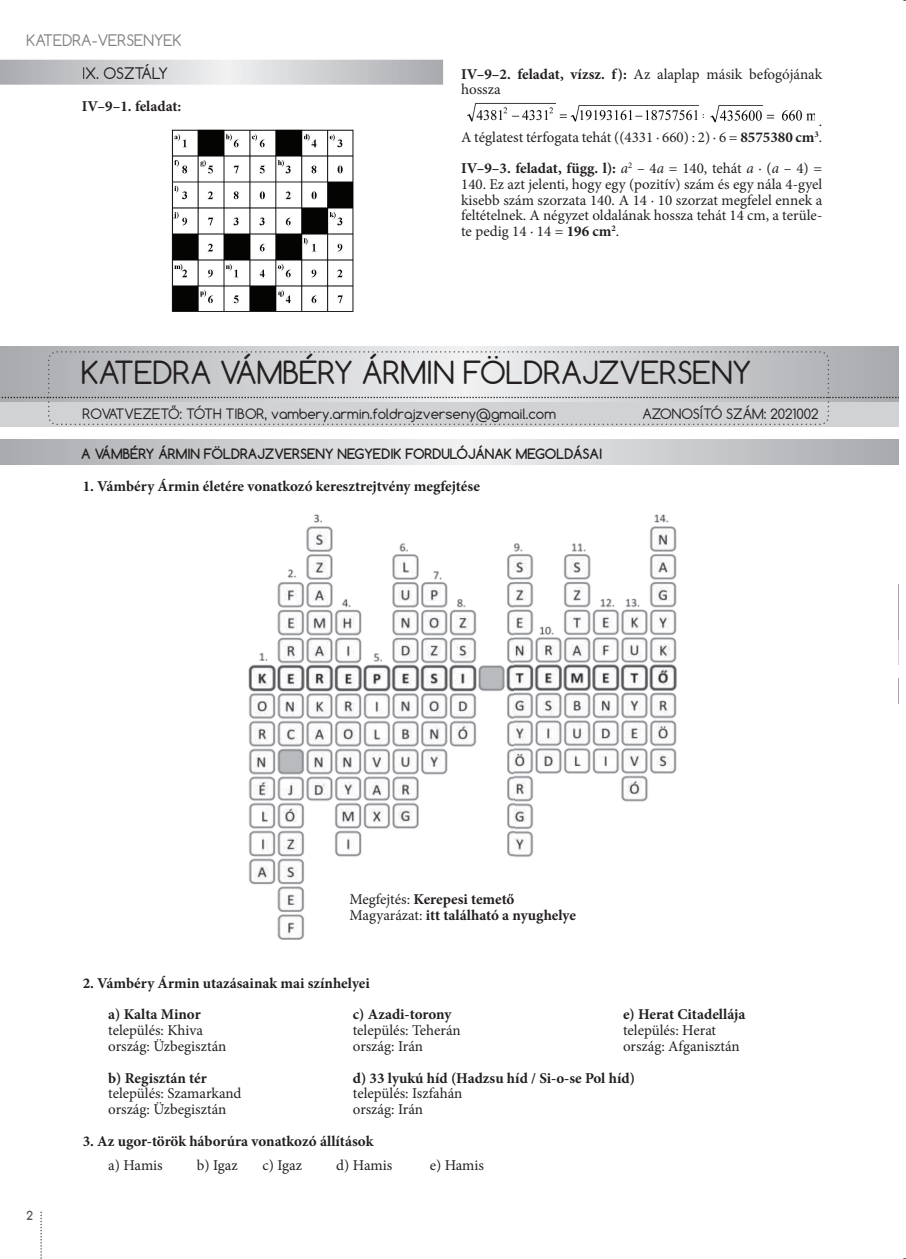
<style>
.page{position:relative;width:906px;height:1259px;background:#fff}
.page>*{position:absolute;margin:0;border:0;box-sizing:border-box;transform-origin:0 0}
.t1{font:30px "Comfortaa";color:#231f20}
.t2{font:15px/15.8px "Minion Pro";color:#231f20}
.t3{font:700 15px/15.8px "Minion Pro";color:#231f20}
.t4{font:15px "Comfortaa";color:#808285}
.t5{font:15px "Comfortaa";color:#231f20}
.t6{font:13.5px "Comfortaa";color:#231f20}
.t7{font:700 13.5px "Comfortaa";color:#231f20}
.t8{font:700 12px "Comfortaa";color:#57585a}
.s1{font-weight:700}
.s2{font-style:italic}
.s3{font-weight:400}
</style>
<div class="page">
<div style="left:0;top:402px;width:898px;height:25px;background:#d1d2d4"></div>
<svg style="left:48px;top:351px;width:781px;height:74px"></svg>
<svg style="left:0;top:364px;width:898px;height:48px"></svg>
<img style="left:171px;top:129px;width:183px;height:183px">
<img style="left:467px;top:102px;width:236px;height:20px">
<img style="left:710px;top:105px;width:104px;height:18px">
<img style="left:248px;top:514px;width:429px;height:426px">
<img style="left:350px;top:893px;width:60px;height:15px">
<img style="left:414px;top:894px;width:100px;height:13px">
<img style="left:350px;top:909px;width:226px;height:15px">
<img style="left:898px;top:585px;width:1px;height:55px">
<svg style="left:898px;top:679px;width:1px;height:25px"></svg>
<svg style="left:40px;top:1212px;width:2px;height:47px"></svg>
<p class="t4" style="left:27px;top:34px;width:156px">KATEDRA-VERSENYEK</p>
<p class="t5" style="left:82px;top:68px;width:87px">IX. OSZTÁLY</p>
<p class="t3" style="left:82px;top:99px;width:101px">IV–9–1. feladat:</p>
<p class="t2" style="left:461px;top:67px;width:362px"><span class="s1">IV–9–2. feladat, vízsz. f):</span> Az alaplap másik befogójának hossza</p>
<p class="t2" style="left:461px;top:114px;width:362px;text-align:right">.<br>A téglatest térfogata tehát ((4331 ∙ 660) : 2) ∙ 6 = <span class="s1">8575380 cm</span><sup>3</sup>.</p>
<p class="t2" style="left:461px;top:162px;width:363px;text-align:justify"><span class="s1">IV–9–3. feladat, függ. l):</span> <span class="s2">a</span><sup>2</sup> – 4<span class="s2">a</span> = 140, tehát <span class="s2">a</span> ∙ (<span class="s2">a</span> – 4) = 140. Ez azt jelenti, hogy egy (pozitív) szám és egy nála 4-gyel kisebb szám szorzata 140. A 14 ∙ 10 szorzat megfelel ennek a feltételnek. A négyzet oldalának hossza tehát 14 cm, a terüle&shy;te pedig 14 ∙ 14 = <span class="s1">196 cm</span><sup>2</sup>.</p>
<h1 class="t1" style="left:81px;top:361px;width:671px">KATEDRA VÁMBÉRY ÁRMIN FÖLDRAJZVERSENY</h1>
<p class="t6" style="left:642px;top:409px;width:178px">AZONOSÍTÓ SZÁM: 2021002</p>
<p class="t7" style="left:81px;top:445px;width:522px">A VÁMBÉRY ÁRMIN FÖLDRAJZVERSENY NEGYEDIK FORDULÓJÁNAK MEGOLDÁSAI</p>
<p class="t6" style="left:83px;top:409px;width:475px">ROVATVEZETŐ: TÓTH TIBOR, vambery.armin.foldrajzverseny@gmail.com</p>
<p class="t3" style="left:83px;top:479px;width:398px">1. Vámbéry Ármin életére vonatkozó keresztrejtvény megfejtése</p>
<p class="t3" style="left:349px;top:892px;width:228px"><span class="s3">Megfejtés:</span> Kerepesi temető<br><span class="s3">Magyarázat:</span> itt található a nyughelye</p>
<p class="t8" style="left:26px;top:1208px;width:8px">2</p>
<p class="t3" style="left:108px;top:969px;width:263px;line-height:31.5px;text-indent:-26px">2. Vámbéry Ármin utazásainak mai színhelyei a) Kalta Minor</p>
<p class="t3" style="left:353px;top:1008px;width:100px">c) Azadi-torony</p>
<p class="t3" style="left:623px;top:1008px;width:124px">e) Herat Citadellája</p>
<p class="t2" style="left:108px;top:1024px;width:96px">település: Khiva</p>
<p class="t2" style="left:353px;top:1024px;width:109px">település: Teherán</p>
<p class="t2" style="left:623px;top:1024px;width:95px">település: Herat</p>
<p class="t2" style="left:108px;top:1039px;width:120px">ország: Üzbegisztán</p>
<p class="t2" style="left:353px;top:1039px;width:72px">ország: Irán</p>
<p class="t2" style="left:623px;top:1039px;width:118px">ország: Afganisztán</p>
<p class="t3" style="left:108px;top:1071px;width:100px">b) Regisztán tér</p>
<p class="t3" style="left:353px;top:1071px;width:283px">d) 33 lyukú híd (Hadzsu híd / Si-o-se Pol híd)</p>
<p class="t2" style="left:108px;top:1087px;width:135px">település: Szamarkand</p>
<p class="t2" style="left:353px;top:1087px;width:111px">település: Iszfahán</p>
<p class="t2" style="left:108px;top:1102px;width:120px">ország: Üzbegisztán</p>
<p class="t2" style="left:353px;top:1102px;width:72px">ország: Irán</p>
<p class="t3" style="left:83px;top:1134px;width:292px">3. Az ugor-török háborúra vonatkozó állítások</p>
<p class="t2" style="left:108px;top:1159px;width:56px">a) Hamis</p>
<p class="t2" style="left:197px;top:1159px;width:42px">b) Igaz</p>
<p class="t2" style="left:262px;top:1159px;width:41px">c) Igaz</p>
<p class="t2" style="left:336px;top:1159px;width:58px">d) Hamis</p>
<p class="t2" style="left:429px;top:1159px;width:56px">e) Hamis</p>
</div>
